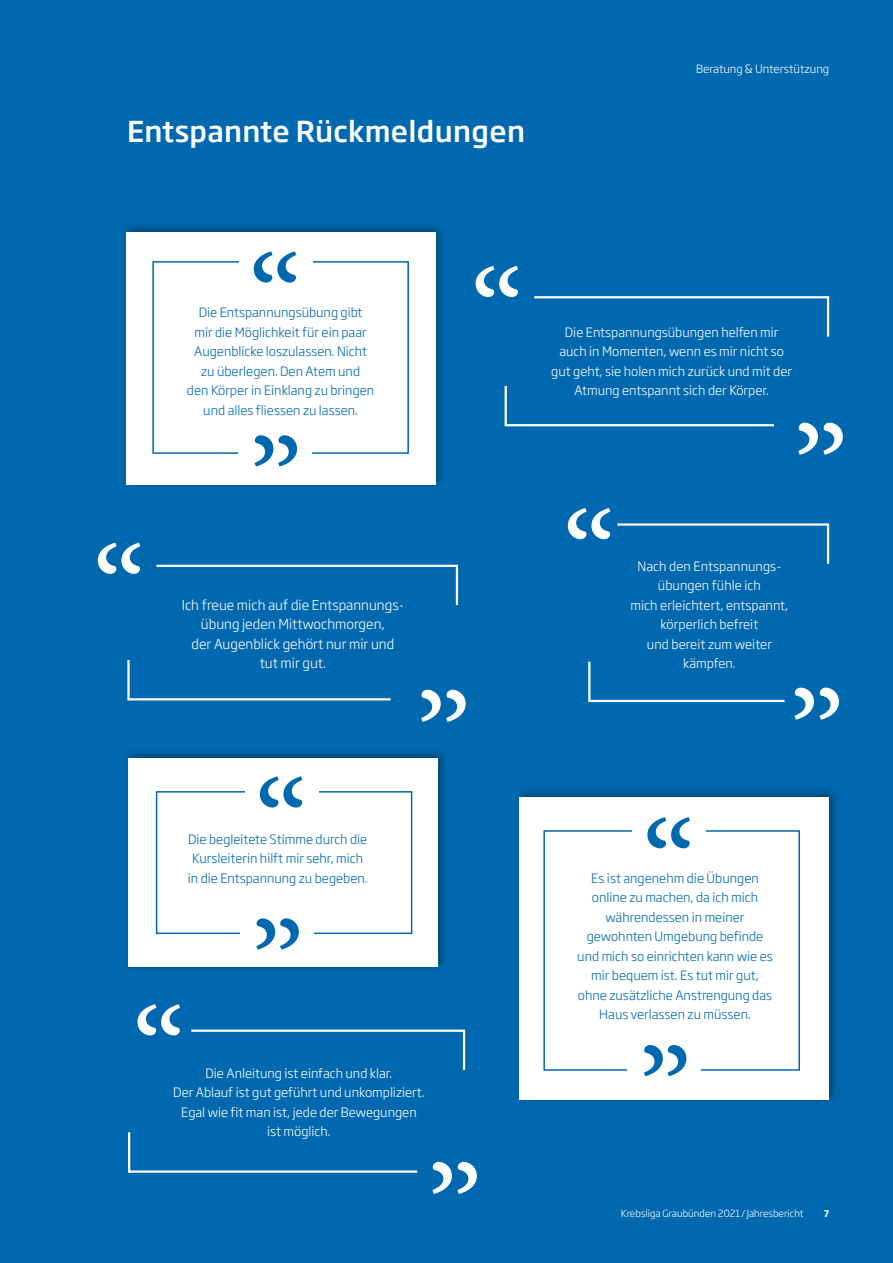
<style>
.page{position:relative;width:893px;height:1263px;background:#0068ae}
.page>*{position:absolute;margin:0;border:0;box-sizing:border-box;transform-origin:0 0}
.t1{font:135px "Minion Pro";color:#fff}
.t2{font:135px "Minion Pro";color:#0068ae}
.t3{font:500 28.5px "Soho Gothic Pro";letter-spacing:.01em;color:#fff}
.t4{font:300 13.5px/19.5px "Soho Gothic Pro";color:#fff;text-align:center}
.t5{font:300 12.75px/19.5px "Soho Gothic Pro";color:#0068ae;text-align:center}
.t6{font:300 12.75px/19.5px "Soho Gothic Pro";color:#fff;text-align:center}
.t7{font:300 11.25px "Soho Gothic Pro";color:#fff}
.t8{font:300 9.75px "Soho Gothic Pro";color:#fff}
.t9{font:700 9.75px "Univers LT Std";color:#fff}
</style>
<div class="page">
<div style="left:121px;top:221px;width:326px;height:269px;background:#000;opacity:.35"></div>
<div style="left:126px;top:232px;width:309px;height:253px;background:#fff"></div>
<div style="left:152px;top:261px;width:257px;height:193px;border:2px solid #0068ae"></div>
<svg style="left:154px;top:564px;width:305px;height:43px;background:#0e70b2"></svg>
<svg style="left:126px;top:658px;width:267px;height:44px;background:#0e70b2"></svg>
<svg style="left:127px;top:1130px;width:292px;height:44px;background:#0e70b2"></svg>
<svg style="left:189px;top:1028px;width:277px;height:44px;background:#0e70b2"></svg>
<svg style="left:615px;top:522px;width:215px;height:44px;background:#0f70b2"></svg>
<svg style="left:587px;top:659px;width:200px;height:44px;background:#0e70b2"></svg>
<svg style="left:503px;top:384px;width:273px;height:43px;background:#0f70b2"></svg>
<svg style="left:532px;top:295px;width:298px;height:44px;background:#0e70b2"></svg>
<div style="left:239px;top:239px;width:74px;height:59px;background:#fff"></div>
<div style="left:238px;top:420px;width:74px;height:59px;background:#fff"></div>
<div style="left:514px;top:787px;width:326px;height:318px;background:#000;opacity:.35"></div>
<div style="left:519px;top:798px;width:309px;height:302px;background:#fff"></div>
<div style="left:543px;top:830px;width:257px;height:241px;border:2px solid #0068ae"></div>
<div style="left:633px;top:805px;width:73px;height:58px;background:#fff"></div>
<div style="left:628px;top:1030px;width:73px;height:58px;background:#fff"></div>
<div style="left:123px;top:748px;width:326px;height:225px;background:#000;opacity:.35"></div>
<div style="left:129px;top:758px;width:309px;height:209px;background:#fff"></div>
<div style="left:156px;top:791px;width:256px;height:143px;border:2px solid #0068ae"></div>
<div style="left:245px;top:764px;width:74px;height:59px;background:#fff"></div>
<div style="left:240px;top:903px;width:74px;height:59px;background:#fff"></div>
<h2 class="t3" style="left:127px;top:109px;width:400px">Entspannte Rückmeldungen</h2>
<p class="t7" style="left:696px;top:60px;width:135px">Beratung &amp; Unterstützung</p>
<h1 class="t2" style="left:248px;top:215px;width:55px">“</h1>
<p class="t5" style="left:187px;top:302px;width:189px">Die Entspannungsübung gibt<br>mir die Möglichkeit für ein paar<br>Augenblicke loszulassen. Nicht zu überlegen. Den Atem und<br>den Körper in Einklang zu bringen und alles fliessen zu lassen.</p>
<h1 class="t2" style="left:303px;top:503px;width:55px;rotate:-180deg">“</h1>
<h1 class="t1" style="left:470px;top:229px;width:55px">“</h1>
<h1 class="t1" style="left:92px;top:506px;width:55px">“</h1>
<p class="t4" style="left:182px;top:594px;width:224px">Ich freue mich auf die Entspannungs&shy;übung jeden Mittwochmorgen,<br>der Augenblick gehört nur mir und tut mir gut.</p>
<h1 class="t1" style="left:415px;top:573px;width:59px">„</h1>
<h1 class="t2" style="left:254px;top:739px;width:55px">“</h1>
<p class="t5" style="left:188px;top:829px;width:181px">Die begleitete Stimme durch die<br>Kursleiterin hilft mir sehr, mich</p>
<p class="t5" style="left:188px;top:868px;width:181px">in die Entspannung zu begeben.</p>
<h1 class="t2" style="left:304px;top:986px;width:55px;rotate:-180deg">“</h1>
<h1 class="t1" style="left:132px;top:967px;width:55px">“</h1>
<p class="t6" style="left:173px;top:1063px;width:253px">Die Anleitung ist einfach und klar.<br>Der Ablauf ist gut geführt und unkompliziert.<br>Egal wie fit man ist, jede der Bewegungen ist möglich.</p>
<h1 class="t1" style="left:426px;top:1045px;width:59px">„</h1>
<p class="t6" style="left:551px;top:322px;width:242px">Die Entspannungsübungen helfen mir auch in Momenten, wenn es mir nicht so gut geht, sie holen mich zurück und mit der Atmung entspannt sich der Körper.</p>
<h1 class="t1" style="left:792px;top:306px;width:59px">„</h1>
<h1 class="t1" style="left:562px;top:471px;width:55px">“</h1>
<p class="t6" style="left:630px;top:556px;width:159px">Nach den Entspannungs&shy;übungen fühle ich<br>mich erleichtert, entspannt, körperlich befreit<br>und bereit zum weiter kämpfen.</p>
<h1 class="t1" style="left:788px;top:571px;width:59px">„</h1>
<h1 class="t2" style="left:642px;top:780px;width:55px">“</h1>
<p class="t5" style="left:577px;top:868px;width:197px">Es ist angenehm die Übungen online zu machen, da ich mich währendessen in meiner gewohnten Umgebung befinde und mich so einrichten kann wie es mir bequem ist. Es tut mir gut, ohne zusätzliche Anstrengung das<br>Haus verlassen zu müssen.</p>
<h1 class="t2" style="left:692px;top:1113px;width:55px;rotate:-180deg">“</h1>
<p class="t8" style="left:621px;top:1206px;width:184px">Krebsliga Graubünden 2021 / Jahresbericht</p>
<p class="t9" style="left:824px;top:1208px;width:7px">7</p>
</div>
